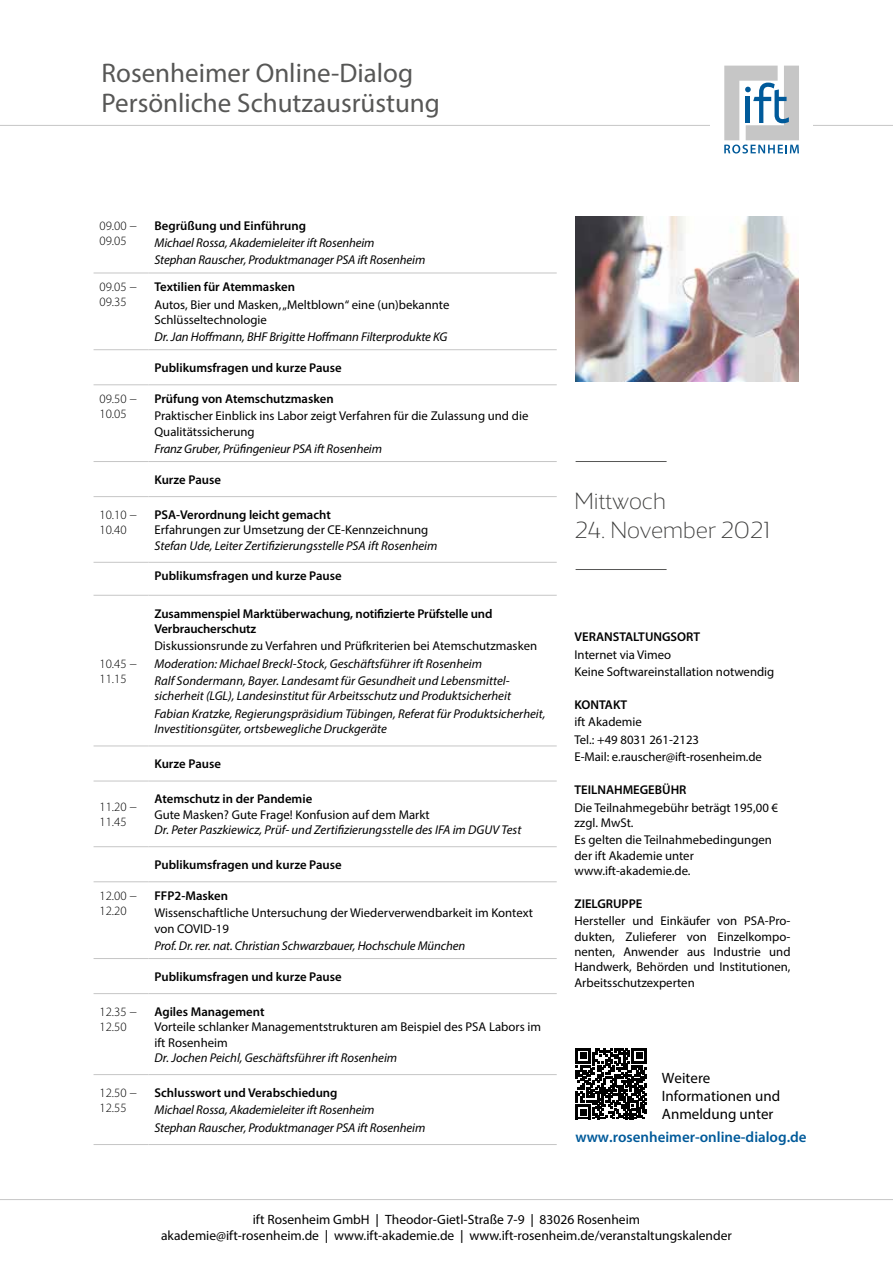
<style>
.page{position:relative;width:893px;height:1263px;background:#fff}
.page>*{position:absolute;margin:0;border:0;box-sizing:border-box;transform-origin:0 0}
.t1{font:27px/30px "Myriad Pro";color:#575756}
.t2{font:200 24px "Maya Samuels Pro";color:#3c3c3b}
.t3{font:15px/18px "Myriad Pro";color:#000}
.t4{font:600 15px "Myriad Pro";color:#005a9a}
.t5{font:13.5px/16.2px "Myriad Pro";color:#000;text-align:center}
.t6{font:12.75px/15.3px "Myriad Pro";color:#000}
.t7{font:italic 12.75px/17.4px "Myriad Pro";color:#000}
.t8{font:600 12.75px/15.3px "Myriad Pro";color:#000}
.t9{font:300 12.75px/15.3px "Myriad Pro";color:#000}
.s1{font-family:"Arial"}
</style>
<div class="page">
<hr style="left:576px;top:569px;width:91px;height:1px;background:#575756">
<hr style="left:576px;top:461px;width:91px;height:1px;background:#575756">
<hr style="left:0;top:125px;width:893px;height:1px;background:#c6c6c6">
<div style="left:710px;top:60px;width:103px;height:99px;background:#fff"></div>
<svg style="left:724px;top:66px;width:75px;height:88px"></svg>
<img style="left:575px;top:216px;width:224px;height:166px">
<hr style="left:94px;top:273px;width:54px;height:1px;background:#c6c6c6">
<hr style="left:148px;top:273px;width:409px;height:1px;background:#c6c6c6">
<hr style="left:94px;top:349px;width:54px;height:1px;background:#c6c6c6">
<hr style="left:148px;top:349px;width:409px;height:1px;background:#c6c6c6">
<hr style="left:94px;top:384px;width:54px;height:1px;background:#c6c6c6">
<hr style="left:148px;top:384px;width:409px;height:1px;background:#c6c6c6">
<hr style="left:94px;top:461px;width:54px;height:1px;background:#c6c6c6">
<hr style="left:148px;top:461px;width:409px;height:1px;background:#c6c6c6">
<hr style="left:94px;top:496px;width:54px;height:1px;background:#c6c6c6">
<hr style="left:148px;top:496px;width:409px;height:1px;background:#c6c6c6">
<hr style="left:94px;top:562px;width:54px;height:1px;background:#c6c6c6">
<hr style="left:148px;top:562px;width:409px;height:1px;background:#c6c6c6">
<hr style="left:94px;top:595px;width:54px;height:1px;background:#c6c6c6">
<hr style="left:148px;top:595px;width:409px;height:1px;background:#c6c6c6">
<hr style="left:94px;top:746px;width:54px;height:1px;background:#c6c6c6">
<hr style="left:148px;top:746px;width:409px;height:1px;background:#c6c6c6">
<hr style="left:94px;top:781px;width:54px;height:1px;background:#c6c6c6">
<hr style="left:148px;top:781px;width:409px;height:1px;background:#c6c6c6">
<hr style="left:94px;top:846px;width:54px;height:1px;background:#c6c6c6">
<hr style="left:148px;top:846px;width:409px;height:1px;background:#c6c6c6">
<hr style="left:94px;top:881px;width:54px;height:1px;background:#c6c6c6">
<hr style="left:148px;top:881px;width:409px;height:1px;background:#c6c6c6">
<hr style="left:94px;top:958px;width:54px;height:1px;background:#c6c6c6">
<hr style="left:148px;top:958px;width:409px;height:1px;background:#c6c6c6">
<hr style="left:94px;top:993px;width:54px;height:1px;background:#c6c6c6">
<hr style="left:148px;top:993px;width:409px;height:1px;background:#c6c6c6">
<hr style="left:94px;top:1074px;width:54px;height:1px;background:#c6c6c6">
<hr style="left:148px;top:1074px;width:409px;height:1px;background:#c6c6c6">
<hr style="left:94px;top:1144px;width:54px;height:1px;background:#c6c6c6">
<hr style="left:148px;top:1144px;width:409px;height:1px;background:#c6c6c6">
<hr style="left:0;top:1199px;width:893px;height:1px;background:#c6c6c6">
<svg style="left:576px;top:1048px;width:71px;height:71px"></svg>
<h1 class="t1" style="left:102px;top:57px;width:340px">Rosenheimer Online-Dialog<br>Persönliche Schutzausrüstung</h1>
<p class="t9" style="left:100px;top:218px;width:39px">09.00 −<br>09.05</p>
<p class="t8" style="left:154px;top:217px;width:153px">Begrüßung und Einführung</p>
<p class="t7" style="left:154px;top:234px;width:272px">Michael Rossa, Akademieleiter ift Rosenheim<br>Stephan Rauscher, Produktmanager PSA ift Rosenheim</p>
<p class="t9" style="left:100px;top:279px;width:39px">09.05 −<br>09.35</p>
<p class="t8" style="left:154px;top:279px;width:142px">Textilien für Atemmasken</p>
<p class="t6" style="left:154px;top:296px;width:296px">Autos, Bier und Masken, „Meltblown“ eine (un)bekannte<br>Schlüsseltechnologie</p>
<p class="t7" style="left:154px;top:328px;width:294px">Dr. Jan Hoffmann, BHF Brigitte Hoffmann Filterprodukte KG</p>
<p class="t8" style="left:154px;top:360px;width:189px">Publikumsfragen und kurze Pause</p>
<p class="t9" style="left:100px;top:391px;width:39px">09.50 −<br>10.05</p>
<p class="t8" style="left:154px;top:391px;width:181px">Prüfung von Atemschutzmasken</p>
<p class="t6" style="left:154px;top:408px;width:375px">Praktischer Einblick ins Labor zeigt Verfahren für die Zulassung und die<br>Qualitätssicherung</p>
<p class="t7" style="left:154px;top:440px;width:229px">Franz Gruber, Prüfingenieur PSA ift Rosenheim</p>
<p class="t8" style="left:154px;top:472px;width:68px">Kurze Pause</p>
<p class="t9" style="left:100px;top:507px;width:39px">10.10 −<br>10.40</p>
<p class="t8" style="left:154px;top:507px;width:178px">PSA-Verordnung leicht gemacht</p>
<p class="t6" style="left:154px;top:522px;width:275px">Erfahrungen zur Umsetzung der CE-Kennzeichnung</p>
<p class="t7" style="left:154px;top:536px;width:285px">Stefan Ude, Leiter Zertifizierungsstelle PSA ift Rosenheim</p>
<p class="t8" style="left:154px;top:568px;width:189px">Publikumsfragen und kurze Pause</p>
<p class="t9" style="left:100px;top:656px;width:39px">10.45 −<br>11.15</p>
<p class="t9" style="left:100px;top:799px;width:39px">11.20 −<br>11.45</p>
<p class="t8" style="left:154px;top:605px;width:340px">Zusammenspiel Marktüberwachung, notifizierte Prüfstelle und<br>Verbraucherschutz</p>
<p class="t6" style="left:154px;top:638px;width:384px">Diskussionsrunde zu Verfahren und Prüfkriterien bei Atemschutzmasken</p>
<p class="t7" style="left:154px;top:654px;width:357px">Moderation: Michael Breckl-Stock, Geschäftsführer ift Rosenheim<br>Ralf Sondermann, Bayer. Landesamt für Gesundheit und Lebensmittel-</p>
<p class="t7" style="left:154px;top:687px;width:393px">sicherheit (LGL), Landesinstitut für Arbeitsschutz und Produktsicherheit<br>Fabian Kratzke, Regierungspräsidium Tübingen, Referat für Produktsicherheit,</p>
<p class="t7" style="left:154px;top:720px;width:234px">Investitionsgüter, ortsbewegliche Druckgeräte</p>
<p class="t8" style="left:154px;top:756px;width:68px">Kurze Pause</p>
<p class="t8" style="left:154px;top:791px;width:159px">Atemschutz in der Pandemie</p>
<p class="t6" style="left:154px;top:806px;width:277px">Gute Masken? Gute Frage! Konfusion auf dem Markt</p>
<p class="t7" style="left:154px;top:821px;width:368px">Dr. Peter Paszkiewicz, Prüf- und Zertifizierungsstelle des IFA im DGUV Test</p>
<p class="t8" style="left:154px;top:857px;width:189px">Publikumsfragen und kurze Pause</p>
<p class="t9" style="left:100px;top:888px;width:39px">12.00 −<br>12.20</p>
<p class="t8" style="left:154px;top:888px;width:75px">FFP2-Masken</p>
<p class="t6" style="left:154px;top:905px;width:380px">Wissenschaftliche Untersuchung der Wiederverwendbarkeit im Kontext von COVID-19</p>
<p class="t7" style="left:154px;top:937px;width:312px">Prof. Dr. rer. nat. Christian Schwarzbauer, Hochschule München</p>
<p class="t8" style="left:154px;top:968px;width:189px">Publikumsfragen und kurze Pause</p>
<p class="t9" style="left:100px;top:1004px;width:39px">12.35 −<br>12.50</p>
<p class="t8" style="left:154px;top:1004px;width:112px">Agiles Management</p>
<p class="t6" style="left:154px;top:1019px;width:388px">Vorteile schlanker Managementstrukturen am Beispiel des PSA Labors im ift Rosenheim</p>
<p class="t7" style="left:154px;top:1049px;width:244px">Dr. Jochen Peichl, Geschäftsführer ift Rosenheim</p>
<p class="t9" style="left:100px;top:1085px;width:39px">12.50 −<br>12.55</p>
<p class="t8" style="left:154px;top:1085px;width:185px">Schlusswort und Verabschiedung</p>
<p class="t7" style="left:154px;top:1101px;width:272px">Michael Rossa, Akademieleiter ift Rosenheim<br>Stephan Rauscher, Produktmanager PSA ift Rosenheim</p>
<h2 class="t2" style="left:574px;top:487px;width:93px">Mittwoch</h2>
<h2 class="t2" style="left:574px;top:516px;width:198px">24. November 2021</h2>
<p class="t8" style="left:574px;top:629px;width:127px">VERANSTALTUNGSORT</p>
<p class="t6" style="left:574px;top:645px;width:201px;line-height:17.4px">Internet via Vimeo<br>Keine Softwareinstallation notwendig</p>
<p class="t8" style="left:574px;top:697px;width:54px">KONTAKT</p>
<p class="t6" style="left:574px;top:713px;width:189px;line-height:17.4px">ift Akademie<br>Tel.: +49 8031 261-2123<br>E-Mail: e.rauscher@ift-rosenheim.de</p>
<p class="t8" style="left:574px;top:782px;width:114px">TEILNAHMEGEBÜHR</p>
<p class="t6" style="left:574px;top:799px;width:205px">Die Teilnahmegebühr beträgt 195,00 € zzgl. MwSt.</p>
<p class="t6" style="left:574px;top:832px;width:199px">Es gelten die Teilnahmebedingungen der ift Akademie unter www.ift-akademie.de.</p>
<p class="t8" style="left:574px;top:896px;width:69px">ZIELGRUPPE</p>
<p class="t6" style="left:574px;top:913px;width:218px;text-align:justify">Hersteller und Einkäufer von PSA-Pro&shy;dukten, Zulieferer von Einzelkompo&shy;nenten, Anwender aus Industrie und Handwerk, Behörden und Institutionen, Arbeitsschutzexperten</p>
<p class="t3" style="left:662px;top:1069px;width:120px">Weitere<br>Informationen und<br>Anmeldung unter</p>
<p class="t4" style="left:575px;top:1128px;width:233px">www.rosenheimer-online-dialog.de</p>
<p class="t5" style="left:161px;top:1211px;width:572px">ift Rosenheim GmbH <span class="s1">|</span> Theodor-Gietl-Straße 7-9 <span class="s1">|</span> 83026 Rosenheim<br>akademie@ift-rosenheim.de <span class="s1">|</span> www.ift-akademie.de <span class="s1">|</span> www.ift-rosenheim.de/veranstaltungskalender</p>
</div>
